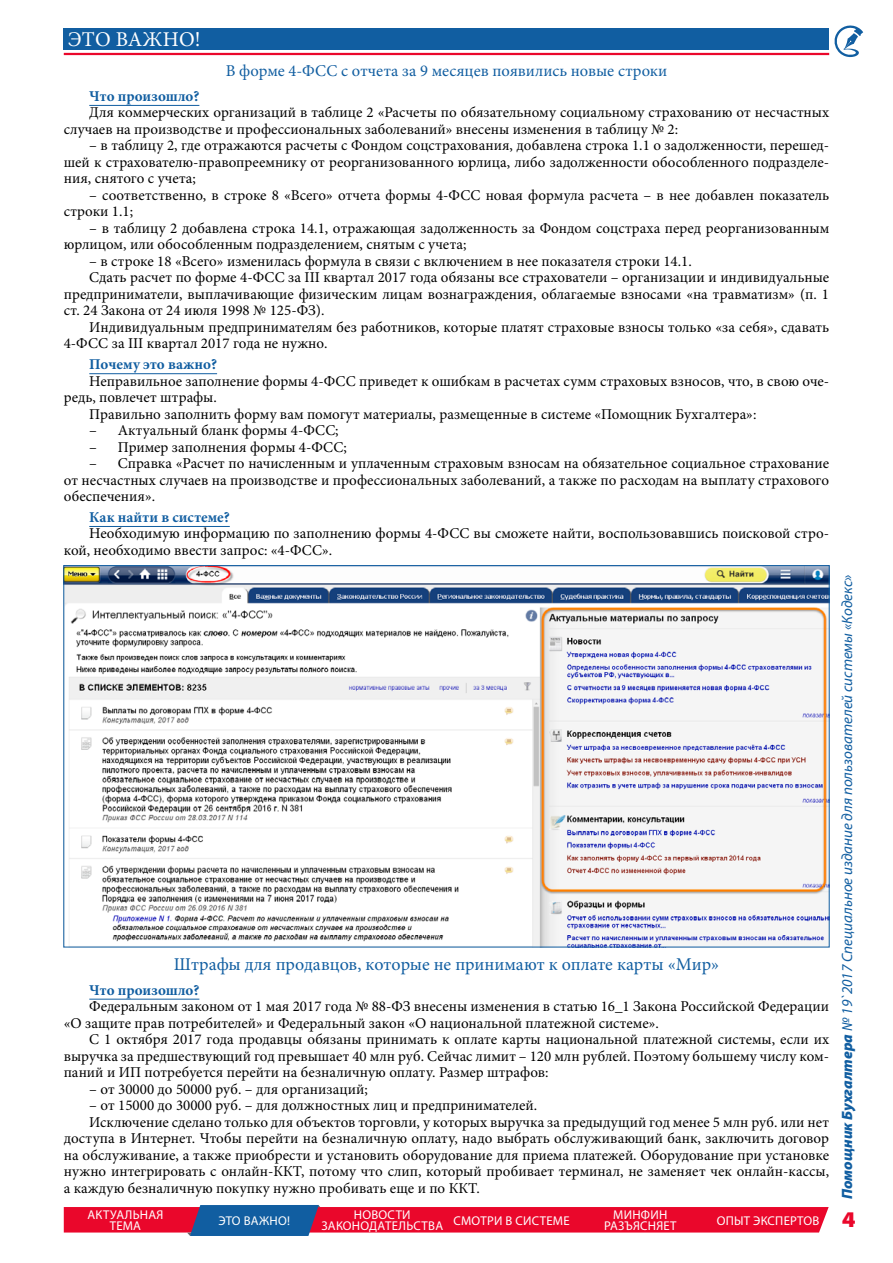
<style>
.page{position:relative;width:893px;height:1263px;background:#fff}
.page>*{position:absolute;margin:0;border:0;box-sizing:border-box;transform-origin:0 0}
.t1{font:900 semi-expanded 22.5px "Myriad Pro";color:#ea072b}
.t2{font:21px "Minion Pro";color:#fff}
.t3{font:18px "Minion Pro";color:#115ea1}
.t4{font:16.5px "Minion Pro";color:#115ea1}
.t5{font:15px/16.5px "Minion Pro";color:#000}
.t6{font:italic 15px "Myriad Pro";color:#115ea1}
.t7{font:700 15px "Minion Pro";color:#115ea1}
.t8{font:12.75px/10.5px "Myriad Pro";letter-spacing:.105em;color:#fff}
.t9{font:12.75px "Myriad Pro";letter-spacing:.125em;color:#fff}
.t10{font:12.75px "Myriad Pro";letter-spacing:.13em;color:#fff}
.s1{font-weight:900}
</style>
<div class="page">
<svg style="left:834px;top:25px;width:29px;height:32px"></svg>
<div style="left:64px;top:29px;width:765px;height:21px;background:#115ea1"></div>
<hr style="left:64px;top:53px;width:765px;height:2px;background:#ea072b">
<svg style="left:64px;top:1205px;width:765px;height:31px;background:#cb3a5d"></svg>
<hr style="left:89px;top:105px;width:110px;height:1px;background:#115ea1">
<hr style="left:89px;top:373px;width:128px;height:1px;background:#115ea1">
<hr style="left:89px;top:526px;width:141px;height:1px;background:#115ea1">
<hr style="left:89px;top:999px;width:110px;height:1px;background:#115ea1">
<img style="left:66px;top:567px;width:761px;height:378px">
<h2 class="t2" style="left:68px;top:25px;width:15px">это</h2>
<h2 class="t2" style="left:116px;top:25px;width:87px">важно!</h2>
<p class="t4" style="left:226px;top:59px;width:443px">В форме 4-ФСС с отчета за 9 месяцев появились новые строки</p>
<p class="t7" style="left:89px;top:85px;width:112px">Что произошло?</p>
<p class="t5" style="left:64px;top:104px;width:767px;text-indent:26px">Для коммерческих организаций в таблице 2 «Расчеты по обязательному социальному страхованию от несчастных случаев на производстве и профессиональных заболеваний» внесены изменения в таблицу № 2:</p>
<p class="t5" style="left:64px;top:137px;width:767px;text-align:justify;text-indent:26px">– в таблицу 2, где отражаются расчеты с Фондом соцстрахования, добавлена строка 1.1 о задолженности, перешед&shy;шей к страхователю-правопреемнику от реорганизованного юрлица, либо задолженности обособленного подразделе&shy;ния, снятого с учета;</p>
<p class="t5" style="left:64px;top:187px;width:767px;text-indent:26px">– соответственно, в строке 8 «Всего» отчета формы 4-ФСС новая формула расчета – в нее добавлен показатель строки 1.1;</p>
<p class="t5" style="left:64px;top:220px;width:767px;text-indent:26px">– в таблицу 2 добавлена строка 14.1, отражающая задолженность за Фондом соцстраха перед реорганизованным юрлицом, или обособленным подразделением, снятым с учета;</p>
<p class="t5" style="left:89px;top:253px;width:604px">– в строке 18 «Всего» изменилась формула в связи с включением в нее показателя строки 14.1.</p>
<p class="t5" style="left:89px;top:269px;width:741px">Сдать расчет по форме 4-ФСС за III квартал 2017 года обязаны все страхователи – организации и индивидуальные</p>
<p class="t5" style="left:64px;top:286px;width:767px">предприниматели, выплачивающие физическим лицам вознаграждения, облагаемые взносами «на травматизм» (п. 1</p>
<p class="t5" style="left:64px;top:302px;width:262px">ст. 24 Закона от 24 июля 1998 № 125-ФЗ).</p>
<p class="t5" style="left:89px;top:319px;width:741px">Индивидуальным предпринимателям без работников, которые платят страховые взносы только «за себя», сдавать</p>
<p class="t5" style="left:64px;top:335px;width:265px">4-ФСС за III квартал 2017 года не нужно.</p>
<p class="t7" style="left:89px;top:354px;width:129px">Почему это важно?</p>
<p class="t5" style="left:89px;top:373px;width:741px">Неправильное заполнение формы 4-ФСС приведет к ошибкам в расчетах сумм страховых взносов, что, в свою оче-</p>
<p class="t5" style="left:64px;top:389px;width:154px">редь, повлечет штрафы.</p>
<p class="t5" style="left:89px;top:406px;width:669px">Правильно заполнить форму вам помогут материалы, размещенные в системе «Помощник Бухгалтера»:</p>
<p class="t5" style="left:89px;top:422px;width:251px">– Актуальный бланк формы 4-ФСС;</p>
<p class="t5" style="left:89px;top:439px;width:259px">– Пример заполнения формы 4-ФСС;</p>
<p class="t5" style="left:64px;top:455px;width:767px;text-align:justify;text-indent:26px">– Справка «Расчет по начисленным и уплаченным страховым взносам на обязательное социальное страхование от несчастных случаев на производстве и профессиональных заболеваний, а также по расходам на выплату страхового обеспечения».</p>
<p class="t7" style="left:89px;top:506px;width:142px">Как найти в системе?</p>
<p class="t5" style="left:64px;top:525px;width:767px;text-indent:26px">Необходимую информацию по заполнению формы 4-ФСС вы сможете найти, воспользовавшись поисковой стро&shy;кой, необходимо ввести запрос: «4-ФСС».</p>
<p class="t3" style="left:174px;top:952px;width:547px">Штрафы для продавцов, которые не принимают к оплате карты «Мир»</p>
<p class="t7" style="left:89px;top:979px;width:112px">Что произошло?</p>
<p class="t5" style="left:64px;top:998px;width:767px;text-indent:26px">Федеральным законом от 1 мая 2017 года № 88-ФЗ внесены изменения в статью 16_1 Закона Российской Федерации «О защите прав потребителей» и Федеральный закон «О национальной платежной системе».</p>
<p class="t5" style="left:64px;top:1031px;width:767px;text-align:justify;text-indent:26px">С 1 октября 2017 года продавцы обязаны принимать к оплате карты национальной платежной системы, если их выручка за предшествующий год превышает 40 млн руб. Сейчас лимит – 120 млн рублей. Поэтому большему числу ком&shy;паний и ИП потребуется перейти на безналичную оплату. Размер штрафов:</p>
<p class="t5" style="left:89px;top:1080px;width:280px">– от 30000 до 50000 руб. – для организаций;</p>
<p class="t5" style="left:89px;top:1097px;width:449px">– от 15000 до 30000 руб. – для должностных лиц и предпринимателей.</p>
<p class="t5" style="left:89px;top:1113px;width:741px">Исключение сделано только для объектов торговли, у которых выручка за предыдущий год менее 5 млн руб. или нет</p>
<p class="t5" style="left:64px;top:1130px;width:767px">доступа в Интернет. Чтобы перейти на безналичную оплату, надо выбрать обслуживающий банк, заключить договор</p>
<p class="t5" style="left:64px;top:1146px;width:767px">на обслуживание, а также приобрести и установить оборудование для приема платежей. Оборудование при установке</p>
<p class="t5" style="left:64px;top:1163px;width:767px">нужно интегрировать с онлайн-ККТ, потому что слип, который пробивает терминал, не заменяет чек онлайн-кассы,</p>
<p class="t5" style="left:64px;top:1179px;width:417px">а каждую безналичную покупку нужно пробивать еще и по ККТ.</p>
<p class="t8" style="left:110px;top:1209px;width:55px;text-indent:-22px">Актуальная тема</p>
<p class="t8" style="left:218px;top:1215px;width:73px">это важно!</p>
<p class="t8" style="left:354px;top:1209px;width:58px">но вости</p>
<p class="t8" style="left:321px;top:1220px;width:31px">законо</p>
<p class="t8" style="left:369px;top:1220px;width:94px">дательства смо</p>
<p class="t10" style="left:481px;top:1212px;width:91px">три в системе</p>
<p class="t8" style="left:604px;top:1209px;width:73px;text-align:center">минфин разъясн яет</p>
<p class="t9" style="left:717px;top:1212px;width:104px">опыт экспертов</p>
<p class="t6" style="left:838px;top:1199px;width:626px;rotate:-90deg"><span class="s1">Помощник Бухгалтера</span> № 19`2017 Специальное издание для пользователей системы «Кодекс»</p>
<h1 class="t1" style="left:842px;top:1204px;width:15px">4</h1>
</div>
